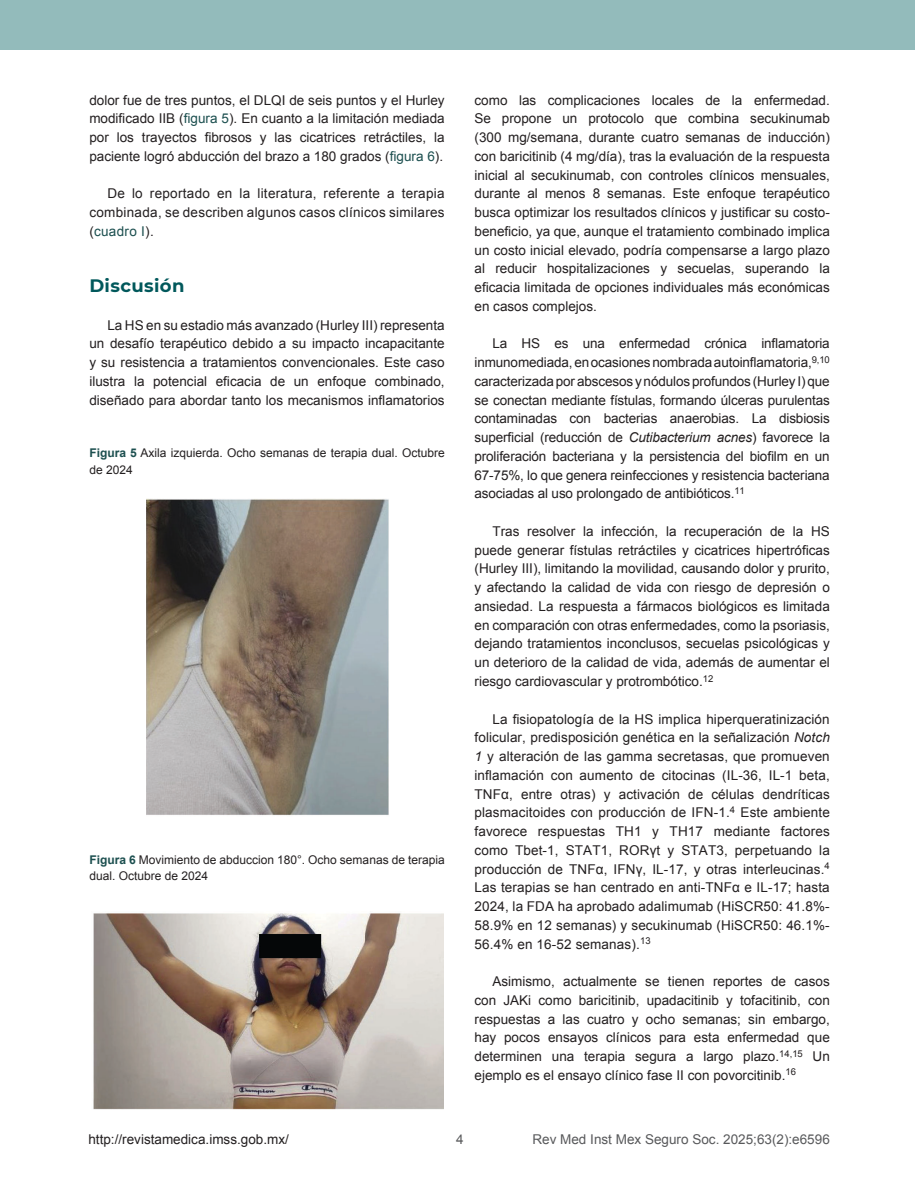
<style>
.page{position:relative;width:915px;height:1191px;background:#fff}
.page>*{position:absolute;margin:0;border:0;box-sizing:border-box;transform-origin:0 0}
.Sub_verde{font:700 18px "Montserrat";letter-spacing:.02em;color:#01585b}
.t1{font:13.5px/18.8px "Arial";color:#231f20;text-align:justify}
.t2{font:13.5px "Arial";color:#58595b}
.Figuras{font:12px/16.5px "Arial";color:#231f20}
.s1{color:#1c4f4f}
.s2{font-weight:700;color:#1c4f4f}
.s3{font-style:italic}
</style>
<div class="page">
<div style="left:0;top:0;width:914px;height:50px;background:#93bbbb"></div>
<img style="left:146px;top:498px;width:243px;height:318px">
<img style="left:93px;top:913px;width:350px;height:197px">
<p class="t1" style="left:89px;top:91px;width:357px">dolor fue de tres puntos, el DLQI de seis puntos y el Hurley modificado IIB (<span class="s1">figura 5</span>). En cuanto a la limitación mediada por los trayectos fibrosos y las cicatrices retráctiles, la paciente logró abducción del brazo a 180 grados (<span class="s1">figura 6</span>).</p>
<p class="t1" style="left:89px;top:184px;width:357px;text-indent:18px">De lo reportado en la literatura, referente a terapia combinada, se describen algunos casos clínicos similares (<span class="s1">cuadro I</span>).</p>
<p class="Sub_verde" style="left:89px;top:273px;width:97px">Discusión</p>
<p class="t1" style="left:89px;top:316px;width:357px;text-indent:18px">La HS en su estadio más avanzado (Hurley III) representa un desafío terapéutico debido a su impacto incapacitante y su resistencia a tratamientos convencionales. Este caso ilustra la potencial eficacia de un enfoque combinado, diseñado para abordar tanto los mecanismos inflamatorios</p>
<p class="Figuras" style="left:89px;top:445px;width:357px"><span class="s2">Figura 5</span> Axila izquierda. Ocho semanas de terapia dual. Octubre de 2024</p>
<p class="Figuras" style="left:89px;top:851px;width:357px"><span class="s2">Figura 6</span> Movimiento de abduccion 180°. Ocho semanas de terapia dual. Octubre de 2024</p>
<p class="t1" style="left:474px;top:91px;width:357px">como las complicaciones locales de la enfermedad.<br>Se propone un protocolo que combina secukinumab (300 mg/semana, durante cuatro semanas de inducción) con baricitinib (4 mg/día), tras la evaluación de la respuesta inicial al secukinumab, con controles clínicos mensuales, durante al menos 8 semanas. Este enfoque terapéutico busca optimizar los resultados clínicos y justificar su costo&shy;beneficio, ya que, aunque el tratamiento combinado implica un costo inicial elevado, podría compensarse a largo plazo al reducir hospitalizaciones y secuelas, superando la eficacia limitada de opciones individuales más económicas en casos complejos.</p>
<p class="t1" style="left:474px;top:334px;width:357px;text-indent:18px">La HS es una enfermedad crónica inflamatoria inmunomediada, en ocasiones nombrada autoinflamatoria,<sup>9,10 </sup>caracterizada por abscesos y nódulos profundos (Hurley I) que se conectan mediante fístulas, formando úlceras purulentas contaminadas con bacterias anaerobias. La disbiosis superficial (reducción de <span class="s3">Cutibacterium acnes</span>) favorece la proliferación bacteriana y la persistencia del biofilm en un 67-75%, lo que genera reinfecciones y resistencia bacteriana asociadas al uso prolongado de antibióticos.<sup>11</sup></p>
<p class="t1" style="left:474px;top:522px;width:357px;text-indent:18px">Tras resolver la infección, la recuperación de la HS puede generar fístulas retráctiles y cicatrices hipertróficas (Hurley III), limitando la movilidad, causando dolor y prurito, y afectando la calidad de vida con riesgo de depresión o ansiedad. La respuesta a fármacos biológicos es limitada en comparación con otras enfermedades, como la psoriasis, dejando tratamientos inconclusos, secuelas psicológicas y un deterioro de la calidad de vida, además de aumentar el riesgo cardiovascular y protrombótico.<sup>12</sup></p>
<p class="t1" style="left:474px;top:709px;width:357px;text-indent:18px">La fisiopatología de la HS implica hiperqueratinización folicular, predisposición genética en la señalización <span class="s3">Notch 1</span> y alteración de las gamma secretasas, que promueven inflamación con aumento de citocinas (IL-36, IL-1 beta, TNFα, entre otras) y activación de células dendríticas plasmacitoides con producción de IFN-1.<sup>4</sup> Este ambiente favorece respuestas TH1 y TH17 mediante factores como Tbet-1, STAT1, RORγt y STAT3, perpetuando la producción de TNFα, IFNγ, IL-17, y otras interleucinas.<sup>4<br></sup>Las terapias se han centrado en anti-TNFα e IL-17; hasta 2024, la FDA ha aprobado adalimumab (HiSCR50: 41.8%- 58.9% en 12 semanas) y secukinumab (HiSCR50: 46.1%- 56.4% en 16-52 semanas).<sup>13</sup></p>
<p class="t1" style="left:474px;top:972px;width:357px;text-indent:18px">Asimismo, actualmente se tienen reportes de casos con JAKi como baricitinib, upadacitinib y tofacitinib, con respuestas a las cuatro y ocho semanas; sin embargo, hay pocos ensayos clínicos para esta enfermedad que determinen una terapia segura a largo plazo.<sup>14,15</sup> Un ejemplo es el ensayo clínico fase II con povorcitinib.<sup>16</sup></p>
<p class="t1" style="left:88px;top:1129px;width:202px">http://revistamedica.imss.gob.mx/</p>
<p class="t2" style="left:456px;top:1130px;width:9px">4</p>
<p class="t2" style="left:532px;top:1130px;width:299px">Rev Med Inst Mex Seguro Soc. 2025;63(2):e6596</p>
</div>
